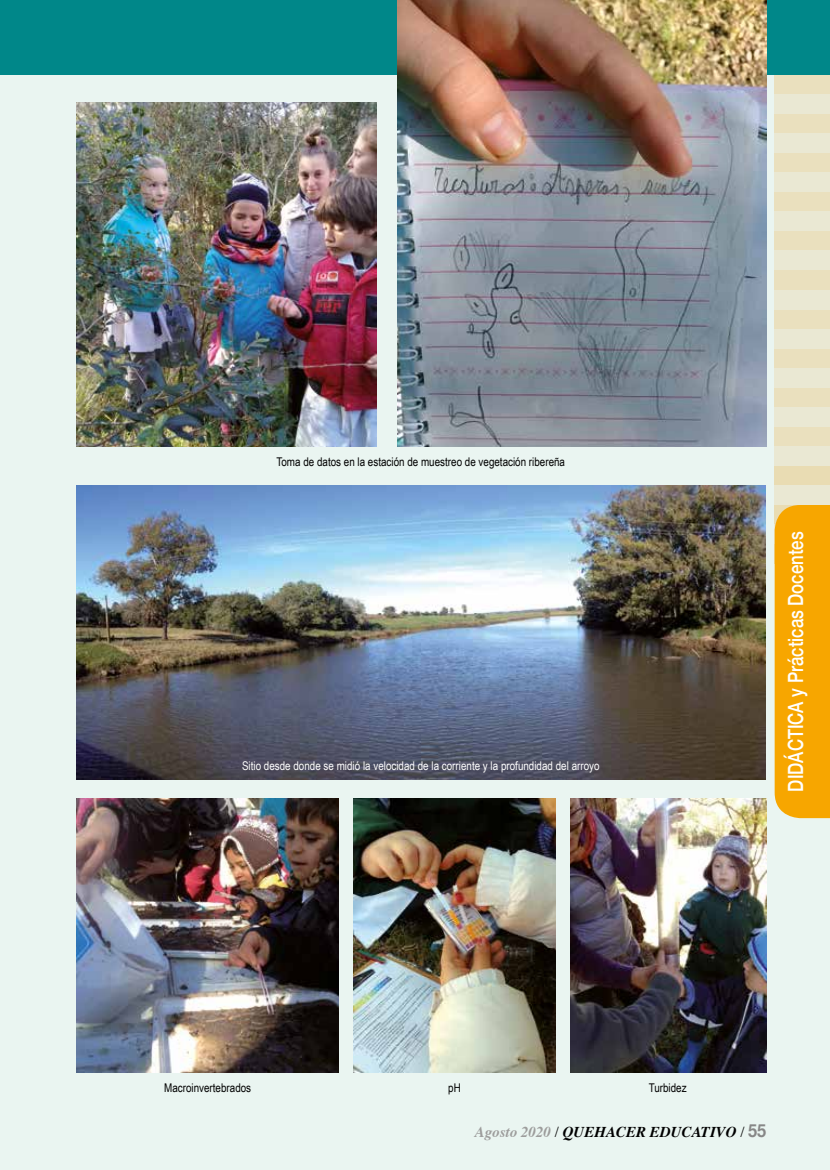
<style>
.page{position:relative;width:830px;height:1170px;background:#fff}
.page>*{position:absolute;margin:0;border:0;box-sizing:border-box;transform-origin:0 0}
.t1{font:500 21px "Helvetica Neue";color:#fff;scale:.8 1}
.t2{font:italic 700 15px "Times";color:#000}
.t3{font:12px "Arial Narrow";color:#000}
.t4{font:12px "Arial Narrow";color:#fff}
.s1{color:#9d9d9c}
.s2{font-weight:400;font-style:normal}
.s3{font-family:"Helvetica Neue";font-style:normal;font-size:18px;color:#878787}
</style>
<div class="page">
<div style="left:0;top:0;width:829px;height:1169px;background:#eaf5f1"></div>
<div style="left:774px;top:74px;width:55px;height:20px;background:#eae0be"></div>
<div style="left:774px;top:153px;width:55px;height:19px;background:#eae0be"></div>
<div style="left:774px;top:270px;width:55px;height:20px;background:#eae0be"></div>
<div style="left:774px;top:387px;width:55px;height:20px;background:#eae0be"></div>
<div style="left:774px;top:114px;width:55px;height:19px;background:#eae0be"></div>
<div style="left:774px;top:231px;width:55px;height:19px;background:#eae0be"></div>
<div style="left:774px;top:348px;width:55px;height:20px;background:#eae0be"></div>
<div style="left:774px;top:192px;width:55px;height:19px;background:#eae0be"></div>
<div style="left:774px;top:309px;width:55px;height:20px;background:#eae0be"></div>
<div style="left:774px;top:426px;width:55px;height:20px;background:#eae0be"></div>
<div style="left:774px;top:466px;width:55px;height:19px;background:#e9dcb3"></div>
<div style="left:774px;top:94px;width:55px;height:20px;background:#eae8d3"></div>
<div style="left:774px;top:172px;width:55px;height:20px;background:#eae8d3"></div>
<div style="left:774px;top:290px;width:55px;height:19px;background:#eae8d3"></div>
<div style="left:774px;top:407px;width:55px;height:19px;background:#eae8d3"></div>
<div style="left:774px;top:133px;width:55px;height:20px;background:#eae8d3"></div>
<div style="left:774px;top:250px;width:55px;height:20px;background:#eae8d3"></div>
<div style="left:774px;top:368px;width:55px;height:19px;background:#eae8d3"></div>
<div style="left:774px;top:211px;width:55px;height:20px;background:#eae8d3"></div>
<div style="left:774px;top:329px;width:55px;height:19px;background:#eae8d3"></div>
<div style="left:774px;top:446px;width:55px;height:20px;background:#eae8d3"></div>
<div style="left:774px;top:485px;width:55px;height:20px;background:#eae8d3"></div>
<div style="left:774px;top:505px;width:55px;height:313px;background:#f7a600"></div>
<div style="left:0;top:0;width:829px;height:74px;background:#008789"></div>
<img style="left:77px;top:102px;width:299px;height:344px">
<img style="left:398px;top:0;width:367px;height:446px">
<img style="left:77px;top:798px;width:261px;height:274px">
<img style="left:353px;top:798px;width:202px;height:274px">
<img style="left:570px;top:798px;width:195px;height:274px">
<img style="left:77px;top:485px;width:687px;height:294px">
<p class="t3" style="left:276px;top:453px;width:290px">Toma de datos en la estación de muestreo de vegetación ribereña</p>
<p class="t4" style="left:242px;top:757px;width:359px">Sitio desde donde se midió la velocidad de la corriente y la profundidad del arroyo</p>
<h1 class="t1" style="left:778px;top:791px;width:326px;rotate:-90deg">DIDÁCTICA y Prácticas Docentes</h1>
<p class="t3" style="left:164px;top:1078px;width:88px">Macroinvertebrados</p>
<p class="t3" style="left:448px;top:1078px;width:14px">pH</p>
<p class="t3" style="left:648px;top:1078px;width:39px">Turbidez</p>
<p class="t2" style="left:474px;top:1117px;width:293px"><span class="s1">Agosto 2020</span> <span class="s2">/</span> QUEHACER EDUCATIVO <span class="s2">/</span> <span class="s3">55</span></p>
</div>
